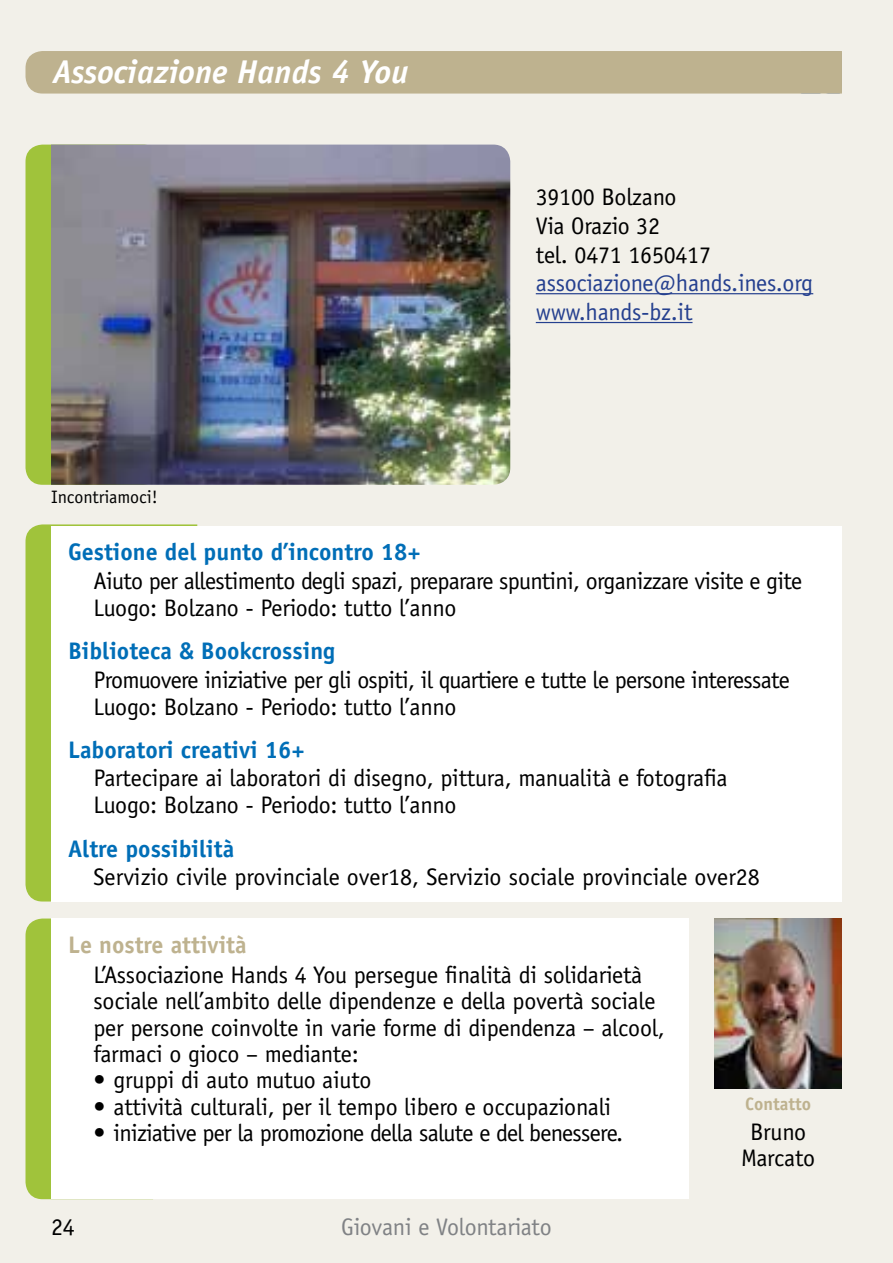
<style>
.page{position:relative;width:893px;height:1263px;background:#f2f0e9}
.page>*{position:absolute;margin:0;border:0;box-sizing:border-box;transform-origin:0 0}
.t1{font:italic 700 33px "Officina Sans Std";color:#fff}
.t2{font:24px/26.4px "Officina Sans Std";letter-spacing:-.01em;color:#000}
.t3{font:24px/27px "Officina Sans Std";letter-spacing:-.03em;color:#000}
.t4{font:700 24px "Officina Sans Std";color:#006eb7}
.t5{font:24px/28.8px "Officina Sans Std";letter-spacing:-.01em;color:#25408f}
.t6{font:24px "Officina Sans Std";letter-spacing:-.01em;color:#808285}
.t7{font:700 24px "Officina Sans Std";color:#beb28f}
.t8{font:18px "Officina Sans Std";color:#000}
.t9{font:700 18px "Officina Sans Std";color:#beb28f}
</style>
<div class="page">
<div style="left:26px;top:918px;width:25px;height:281px;background:#a0c33b"></div>
<img style="left:714px;top:918px;width:128px;height:171px">
<div style="left:51px;top:918px;width:638px;height:281px;background:#fff"></div>
<hr style="left:536px;top:293px;width:277px;height:1px;background:#25408f">
<hr style="left:536px;top:322px;width:156px;height:1px;background:#25408f">
<div style="left:26px;top:145px;width:134px;height:340px;background:#a0c33b;border-radius:17px"></div>
<img style="left:51px;top:145px;width:459px;height:340px">
<div style="left:26px;top:524px;width:171px;height:377px;background:#a0c33b"></div>
<div style="left:51px;top:526px;width:791px;height:375px;background:#fff"></div>
<div style="left:26px;top:51px;width:816px;height:43px;background:#beb28f"></div>
<h1 class="t1" style="left:53px;top:52px;width:357px">Associazione Hands 4 You</h1>
<p class="t2" style="left:536px;top:182px;width:177px;line-height:28.8px">39100 Bolzano<br>Via Orazio 32<br>tel. 0471 1650417</p>
<p class="t5" style="left:536px;top:269px;width:279px">associazione@hands.ines.org www.hands-bz.it</p>
<p class="t8" style="left:51px;top:487px;width:108px">Incontriamoci!</p>
<p class="t4" style="left:68px;top:537px;width:354px">Gestione del punto d’incontro 18+</p>
<p class="t3" style="left:94px;top:567px;width:710px">Aiuto per allestimento degli spazi, preparare spuntini, organizzare visite e gite<br>Luogo: Bolzano - Periodo: tutto l’anno</p>
<p class="t4" style="left:68px;top:636px;width:269px">Biblioteca &amp; Bookcrossing</p>
<p class="t3" style="left:94px;top:666px;width:698px">Promuovere iniziative per gli ospiti, il quartiere e tutte le persone interessate<br>Luogo: Bolzano - Periodo: tutto l’anno</p>
<p class="t4" style="left:68px;top:735px;width:238px">Laboratori creativi 16+</p>
<p class="t2" style="left:94px;top:765px;width:635px">Partecipare ai laboratori di disegno, pittura, manualità e fotografia<br>Luogo: Bolzano - Periodo: tutto l’anno</p>
<p class="t4" style="left:68px;top:834px;width:168px">Altre possibilità</p>
<p class="t2" style="left:94px;top:863px;width:668px">Servizio civile provinciale over18, Servizio sociale provinciale over28</p>
<p class="t7" style="left:68px;top:930px;width:180px">Le nostre attività</p>
<p class="t2" style="left:94px;top:961px;width:573px">L’Associazione Hands 4 You persegue finalità di solidarietà sociale nell’ambito delle dipendenze e della povertà sociale per persone coinvolte in varie forme di dipendenza – alcool, farmaci o gioco – mediante:</p>
<p class="t2" style="left:94px;top:1067px;width:280px">• gruppi di auto mutuo aiuto</p>
<p class="t2" style="left:94px;top:1093px;width:519px">• attività culturali, per il tempo libero e occupazionali</p>
<p class="t3" style="left:94px;top:1119px;width:531px">• iniziative per la promozione della salute e del benessere.</p>
<p class="t2" style="left:51px;top:1213px;width:25px">24</p>
<p class="t6" style="left:341px;top:1213px;width:212px">Giovani e Volontariato</p>
<p class="t9" style="left:745px;top:1093px;width:67px">Contatto</p>
<p class="t2" style="left:741px;top:1119px;width:76px;text-align:center">Bruno<br>Marcato</p>
</div>
